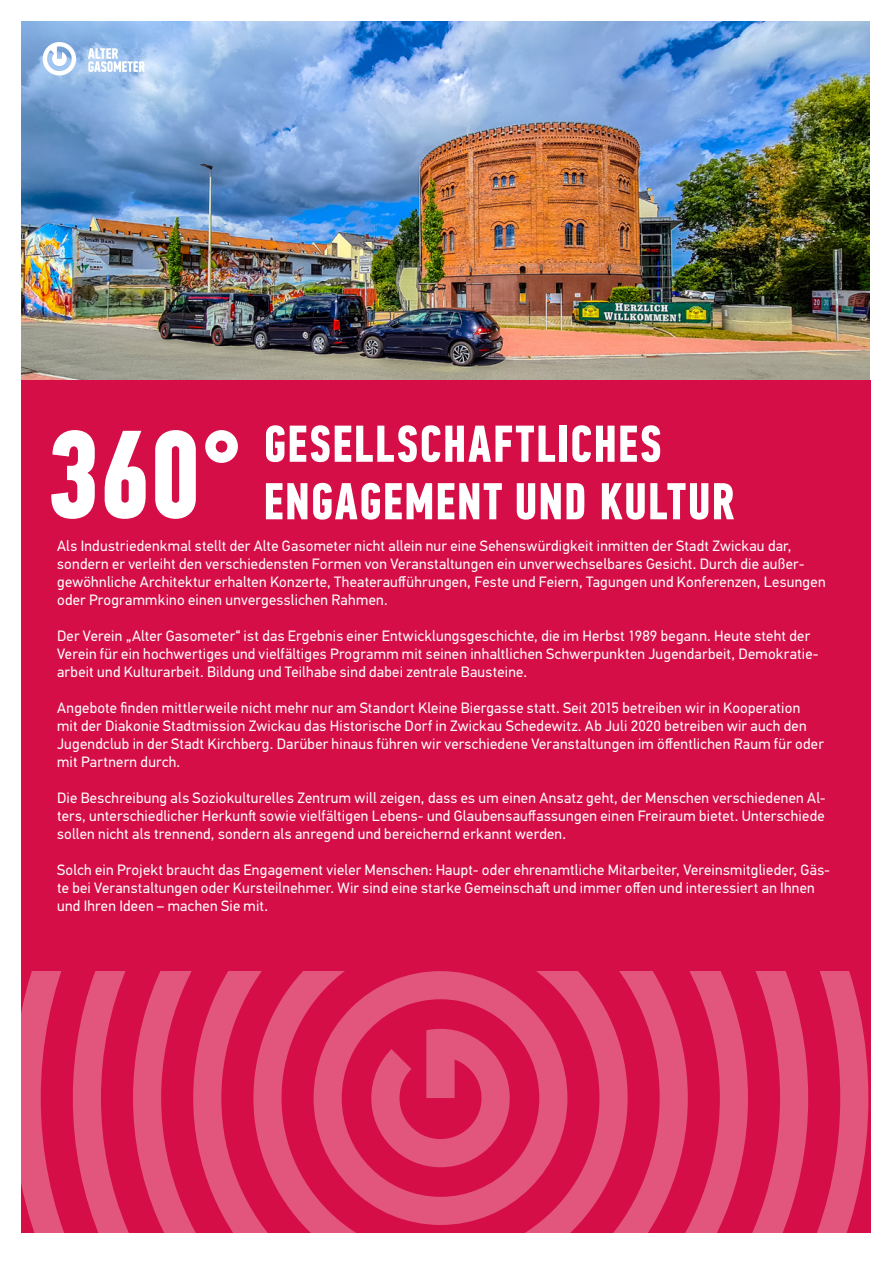
<style>
.page{position:relative;width:893px;height:1263px;background:#fff}
.page>*{position:absolute;margin:0;border:0;box-sizing:border-box;transform-origin:0 0}
.t1{font:700 125.4px "PFDIN Text Comp Pro";color:#fff}
.t2{font:700 51.9px/57.4px "PFDIN Text Comp Pro";letter-spacing:.02em;color:#fff}
.t3{font:15px/18px "PFDIN Text Pro";letter-spacing:.015em;color:#fff}
</style>
<div class="page">
<img style="left:21px;top:21px;width:849px;height:362px">
<div style="left:22px;top:380px;width:849px;height:648px;background:#d60e47"></div>
<svg style="left:22px;top:972px;width:849px;height:261px;background:#db3060"></svg>
<svg style="left:88px;top:48px;width:57px;height:24px"></svg>
<svg style="left:43px;top:42px;width:33px;height:34px"></svg>
<h1 class="t1" style="left:47px;top:399px;width:198px">360°</h1>
<h2 class="t2" style="left:263px;top:416px;width:473px">GESELLSCHAFTLICHES<br>ENGAGEMENT UND KULTUR</h2>
<p class="t3" style="left:57px;top:537px;width:770px">Als Industriedenkmal stellt der Alte Gasometer nicht allein nur eine Sehenswürdigkeit inmitten der Stadt Zwickau dar, sondern er verleiht den verschiedensten Formen von Veranstaltungen ein unverwechselbares Gesicht. Durch die außer&shy;gewöhnliche Architektur erhalten Konzerte, Theateraufführungen, Feste und Feiern, Tagungen und Konferenzen, Lesungen oder Programmkino einen unvergesslichen Rahmen.</p>
<p class="t3" style="left:57px;top:627px;width:763px">Der Verein „Alter Gasometer“ ist das Ergebnis einer Entwicklungsgeschichte, die im Herbst 1989 begann. Heute steht der<br>Verein für ein hochwertiges und vielfältiges Programm mit seinen inhaltlichen Schwerpunkten Jugendarbeit, Demokratie&shy;arbeit und Kulturarbeit. Bildung und Teilhabe sind dabei zentrale Bausteine.</p>
<p class="t3" style="left:57px;top:699px;width:768px">Angebote finden mittlerweile nicht mehr nur am Standort Kleine Biergasse statt. Seit 2015 betreiben wir in Kooperation mit der Diakonie Stadtmission Zwickau das Historische Dorf in Zwickau Schedewitz. Ab Juli 2020 betreiben wir auch den Jugendclub in der Stadt Kirchberg. Darüber hinaus führen wir verschiedene Veranstaltungen im öffentlichen Raum für oder mit Partnern durch.</p>
<p class="t3" style="left:57px;top:789px;width:770px;text-align:justify">Die Beschreibung als Soziokulturelles Zentrum will zeigen, dass es um einen Ansatz geht, der Menschen verschiedenen Al&shy;ters, unterschiedlicher Herkunft sowie vielfältigen Lebens- und Glaubensauffassungen einen Freiraum bietet. Unterschiede sollen nicht als trennend, sondern als anregend und bereichernd erkannt werden.</p>
<p class="t3" style="left:57px;top:861px;width:774px">Solch ein Projekt braucht das Engagement vieler Menschen: Haupt- oder ehrenamtliche Mitarbeiter, Vereinsmitglieder, Gäs&shy;te bei Veranstaltungen oder Kursteilnehmer. Wir sind eine starke Gemeinschaft und immer offen und interessiert an Ihnen und Ihren Ideen – machen Sie mit.</p>
</div>
